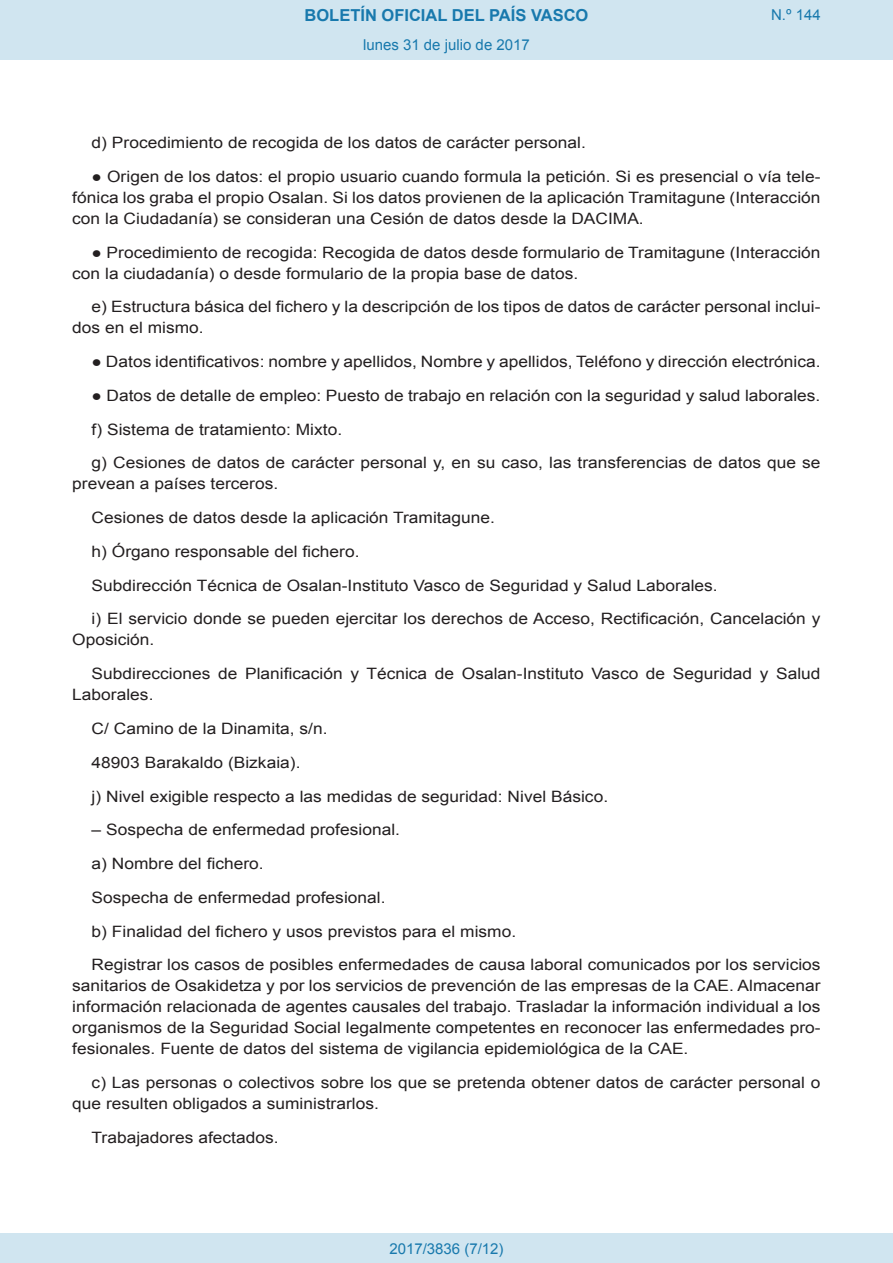
<style>
.page{position:relative;width:893px;height:1263px;background:#fff}
.page>*{position:absolute;margin:0;border:0;box-sizing:border-box;transform-origin:0 0}
.t1{font:700 16.5px "Arial";color:#1879ad}
.BOPVDetalle{font:15.6px/21px "Arial";color:#231f20;scale:1.11 1}
.Paginacion_Centro{font:15px "Arial";color:#1879ad}
</style>
<div class="page">
<div style="left:0;top:0;width:893px;height:60px;background:#d0e5f0"></div>
<div style="left:0;top:1233px;width:893px;height:30px;background:#d0e5f0"></div>
<p class="t1" style="left:305px;top:4px;width:285px">BOLETÍN OFICIAL DEL PAÍS VASCO</p>
<p class="Paginacion_Centro" style="left:363px;top:35px;width:168px">lunes 31 de julio de 2017</p>
<p class="Paginacion_Centro" style="left:771px;top:5px;width:51px">N.º 144</p>
<p class="BOPVDetalle" style="left:92px;top:132px;width:447px">d) Procedimiento de recogida de los datos de carácter personal.</p>
<p class="BOPVDetalle" style="left:72px;top:166px;width:676px;text-align:justify;text-indent:19px">● Origen de los datos: el propio usuario cuando formula la petición. Si es presencial o vía tele&shy;fónica los graba el propio Osalan. Si los datos provienen de la aplicación Tramitagune (Interacción con la Ciudadanía) se consideran una Cesión de datos desde la DACIMA.</p>
<p class="BOPVDetalle" style="left:72px;top:242px;width:676px;text-indent:19px">● Procedimiento de recogida: Recogida de datos desde formulario de Tramitagune (Interacción con la ciudadanía) o desde formulario de la propia base de datos.</p>
<p class="BOPVDetalle" style="left:72px;top:297px;width:676px;text-indent:19px">e) Estructura básica del fichero y la descripción de los tipos de datos de carácter personal inclui&shy;dos en el mismo.</p>
<p class="BOPVDetalle" style="left:92px;top:351px;width:658px">● Datos identificativos: nombre y apellidos, Nombre y apellidos, Teléfono y dirección electrónica.</p>
<p class="BOPVDetalle" style="left:92px;top:385px;width:658px">● Datos de detalle de empleo: Puesto de trabajo en relación con la seguridad y salud laborales.</p>
<p class="BOPVDetalle" style="left:92px;top:419px;width:227px">f) Sistema de tratamiento: Mixto.</p>
<p class="BOPVDetalle" style="left:72px;top:453px;width:676px;text-indent:19px">g) Cesiones de datos de carácter personal y, en su caso, las transferencias de datos que se prevean a países terceros.</p>
<p class="BOPVDetalle" style="left:92px;top:507px;width:365px">Cesiones de datos desde la aplicación Tramitagune.</p>
<p class="BOPVDetalle" style="left:92px;top:541px;width:243px">h) Órgano responsable del fichero.</p>
<p class="BOPVDetalle" style="left:92px;top:575px;width:565px">Subdirección Técnica de Osalan-Instituto Vasco de Seguridad y Salud Laborales.</p>
<p class="BOPVDetalle" style="left:72px;top:609px;width:675px;text-indent:19px">i) El servicio donde se pueden ejercitar los derechos de Acceso, Rectificación, Cancelación y<br>Oposición.</p>
<p class="BOPVDetalle" style="left:72px;top:663px;width:676px;text-indent:19px">Subdirecciones de Planificación y Técnica de Osalan-Instituto Vasco de Seguridad y Salud<br>Laborales.</p>
<p class="BOPVDetalle" style="left:92px;top:718px;width:214px">C/ Camino de la Dinamita, s/n.</p>
<p class="BOPVDetalle" style="left:92px;top:752px;width:190px">48903 Barakaldo (Bizkaia).</p>
<p class="BOPVDetalle" style="left:92px;top:786px;width:467px">j) Nivel exigible respecto a las medidas de seguridad: Nivel Básico.</p>
<p class="BOPVDetalle" style="left:92px;top:819px;width:279px">– Sospecha de enfermedad profesional.</p>
<p class="BOPVDetalle" style="left:92px;top:853px;width:157px">a) Nombre del fichero.</p>
<p class="BOPVDetalle" style="left:92px;top:887px;width:266px">Sospecha de enfermedad profesional.</p>
<p class="BOPVDetalle" style="left:92px;top:921px;width:384px">b) Finalidad del fichero y usos previstos para el mismo.</p>
<p class="BOPVDetalle" style="left:72px;top:954px;width:676px;text-align:justify;text-indent:19px">Registrar los casos de posibles enfermedades de causa laboral comunicados por los servicios sanitarios de Osakidetza y por los servicios de prevención de las empresas de la CAE. Almacenar información relacionada de agentes causales del trabajo. Trasladar la información individual a los organismos de la Seguridad Social legalmente competentes en reconocer las enfermedades pro&shy;fesionales. Fuente de datos del sistema de vigilancia epidemiológica de la CAE.</p>
<p class="BOPVDetalle" style="left:72px;top:1072px;width:676px;text-indent:19px">c) Las personas o colectivos sobre los que se pretenda obtener datos de carácter personal o que resulten obligados a suministrarlos.</p>
<p class="BOPVDetalle" style="left:92px;top:1127px;width:170px">Trabajadores afectados.</p>
<p class="Paginacion_Centro" style="left:389px;top:1238px;width:116px">2017/3836 (7/12)</p>
</div>
